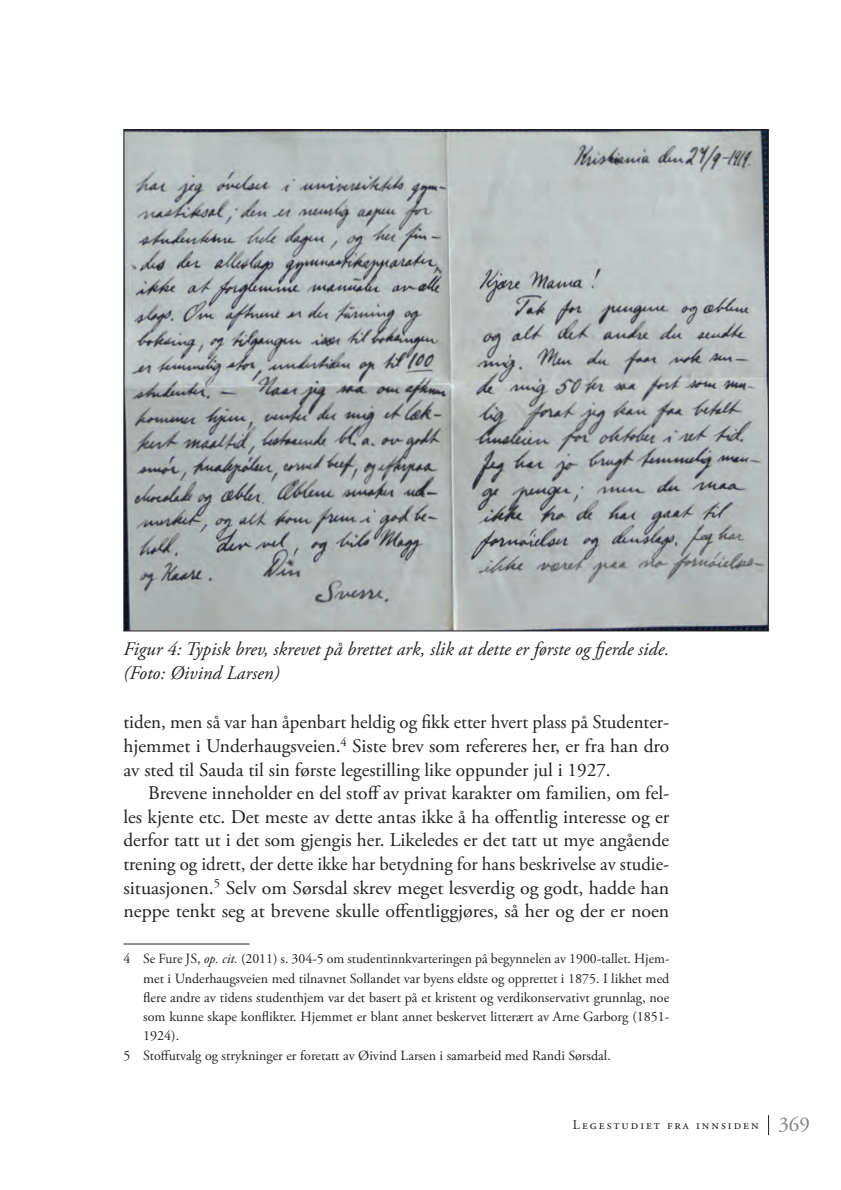
<style>
.page{position:relative;width:841px;height:1190px;background:#fff}
.page>*{position:absolute;margin:0;border:0;box-sizing:border-box;transform-origin:0 0}
.t1{font:19.25px/23.6px "Adobe Garamond Pro";color:#231f20;text-align:justify}
.t2{font:italic 19.25px/23.6px "Adobe Garamond Pro";color:#231f20}
.t3{font:14px "Adobe Garamond Pro";color:#231f20}
.t4{font:13.12px "Adobe Garamond Pro";letter-spacing:.15em;color:#231f20}
.s1{font-style:italic}
.s2{font-size:21px;color:#808285}
</style>
<div class="page">
<svg style="left:768px;top:1115px;width:1px;height:19px"></svg>
<hr style="left:123px;top:943px;width:126px;height:1px;background:#231f20">
<img style="left:125px;top:131px;width:642px;height:498px">
<p class="t2" style="left:123px;top:638px;width:547px">Figur 4: Typisk brev, skrevet på brettet ark, slik at dette er første og fjerde side. (Foto: Øivind Larsen)</p>
<p class="t1" style="left:123px;top:711px;width:547px">tiden, men så var han åpenbart heldig og fikk etter hvert plass på Studenter&shy;hjemmet i Underhaugsveien.<sup>4</sup> Siste brev som refereres her, er fra han dro av sted til Sauda til sin første legestilling like oppunder jul i 1927.</p>
<p class="t1" style="left:123px;top:782px;width:547px;text-indent:25px">Brevene inneholder en del stoff av privat karakter om familien, om fel&shy;les kjente etc. Det meste av dette antas ikke å ha offentlig interesse og er derfor tatt ut i det som gjengis her. Likeledes er det tatt ut mye angående trening og idrett, der dette ikke har betydning for hans beskrivelse av studie&shy;situasjonen.<sup>5</sup> Selv om Sørsdal skrev meget lesverdig og godt, hadde han neppe tenkt seg at brevene skulle offentliggjøres, så her og der er noen</p>
<p class="t3" style="left:123px;top:950px;width:547px">4 Se Fure JS, <span class="s1">op. cit.</span> (2011) s. 304-5 om studentinnkvarteringen på begynnelen av 1900-tallet. Hjem-</p>
<p class="t3" style="left:143px;top:969px;width:527px">met i Underhaugsveien med tilnavnet Sollandet var byens eldste og opprettet i 1875. I likhet med</p>
<p class="t3" style="left:143px;top:988px;width:527px">flere andre av tidens studenthjem var det basert på et kristent og verdikonservativt grunnlag, noe</p>
<p class="t3" style="left:143px;top:1008px;width:527px">som kunne skape konflikter. Hjemmet er blant annet beskervet litterært av Arne Garborg (1851-</p>
<p class="t3" style="left:143px;top:1027px;width:37px">1924).</p>
<p class="t3" style="left:123px;top:1046px;width:489px">5 Stoffutvalg og strykninger er foretatt av Øivind Larsen i samarbeid med Randi Sørsdal.</p>
<p class="t4" style="left:573px;top:1116px;width:239px">Legestudiet fra innsiden <span class="s2">369</span></p>
</div>
